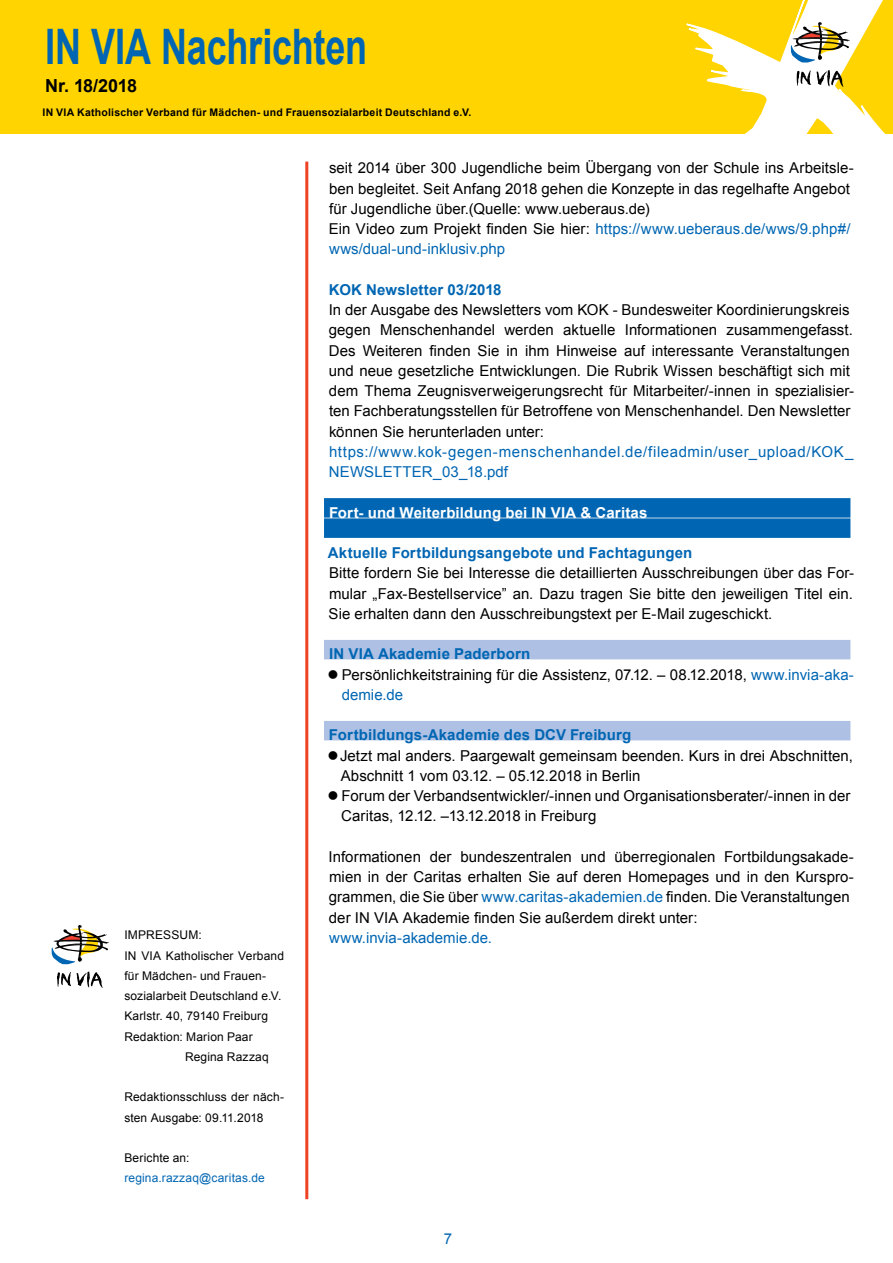
<style>
.page{position:relative;width:893px;height:1263px;background:#fff}
.page>*{position:absolute;margin:0;border:0;box-sizing:border-box;transform-origin:0 0}
.t1{font:700 48.9px "Arial";letter-spacing:-.005em;color:#0066b3;scale:.74 1}
.t2{font:700 18px "Arial";letter-spacing:-.025em;color:#000}
.t3{font:15px/20.2px "Arial";letter-spacing:.005em;color:#000}
.t4{font:700 15px "Arial";letter-spacing:.01em;color:#0066b3}
.t5{font:15px/20.2px "Arial";letter-spacing:.035em;color:#0066b3}
.t6{font:700 15px "Arial";letter-spacing:.01em;color:#fff}
.t7{font:15px "Arial";color:#0066b3}
.t8{font:12px/20.2px "Arial";letter-spacing:.01em;color:#000}
.t9{font:12px "Arial";letter-spacing:.01em;color:#0066b3}
.t10{font:700 10.5px "Arial";letter-spacing:.02em;color:#000}
.s1{color:#0066b3}
.s2{font-weight:700;color:#0066b3}
</style>
<div class="page">
<div style="left:0;top:0;width:893px;height:133px;background:#ffd400"></div>
<svg style="left:686px;top:0;width:199px;height:133px"></svg>
<hr style="left:305px;top:162px;width:3px;height:1037px;background:#ef4123">
<div style="left:324px;top:498px;width:526px;height:20px;background:#0066b3"></div>
<div style="left:324px;top:518px;width:526px;height:20px;background:#0066b3"></div>
<div style="left:324px;top:640px;width:526px;height:19px;background:#aec0e3"></div>
<div style="left:324px;top:721px;width:526px;height:19px;background:#aec0e3"></div>
<svg style="left:57px;top:972px;width:46px;height:16px"></svg>
<svg style="left:52px;top:925px;width:57px;height:39px"></svg>
<h1 class="t1" style="left:45px;top:14px;width:437px">IN VIA Nachrichten</h1>
<p class="t2" style="left:45px;top:74px;width:94px">Nr. 18/2018</p>
<p class="t10" style="left:43px;top:105px;width:430px">IN VIA Katholischer Verband für Mädchen- und Frauensozialarbeit Deutschland e.V.</p>
<p class="t8" style="left:124px;top:925px;width:79px">IMPRESSUM:</p>
<p class="t8" style="left:124px;top:945px;width:161px">IN VIA Katholischer Verband</p>
<p class="t8" style="left:124px;top:965px;width:143px">für Mädchen- und Frauen-</p>
<p class="t8" style="left:124px;top:986px;width:158px">sozialarbeit Deutschland e.V.</p>
<p class="t8" style="left:124px;top:1006px;width:145px">Karlstr. 40, 79140 Freiburg</p>
<p class="t8" style="left:124px;top:1026px;width:130px">Redaktion: Marion Paar</p>
<p class="t8" style="left:185px;top:1046px;width:85px">Regina Razzaq</p>
<p class="t8" style="left:124px;top:1087px;width:161px">Redaktionsschluss der näch&shy;sten Ausgabe: 09.11.2018</p>
<p class="t8" style="left:124px;top:1148px;width:67px">Berichte an:</p>
<p class="t9" style="left:124px;top:1170px;width:142px">regina.razzaq@caritas.de</p>
<p class="t3" style="left:329px;top:158px;width:527px">seit 2014 über 300 Jugendliche beim Übergang von der Schule ins Arbeitsle&shy;ben begleitet. Seit Anfang 2018 gehen die Konzepte in das regelhafte Angebot für Jugendliche über.(Quelle: www.ueberaus.de)<br>Ein Video zum Projekt finden Sie hier: <span class="s1">https://www.ueberaus.de/wws/9.php#/ wws/dual-und-inklusiv.php</span></p>
<p class="t4" style="left:329px;top:280px;width:174px">KOK Newsletter 03/2018</p>
<p class="t3" style="left:329px;top:300px;width:527px">In der Ausgabe des Newsletters vom KOK - Bundesweiter Koordinierungskreis gegen Menschenhandel werden aktuelle Informationen zusammengefasst.<br>Des Weiteren finden Sie in ihm Hinweise auf interessante Veranstaltungen und neue gesetzliche Entwicklungen. Die Rubrik Wissen beschäftigt sich mit dem Thema Zeugnisverweigerungsrecht für Mitarbeiter/-innen in spezialisier&shy;ten Fachberatungsstellen für Betroffene von Menschenhandel. Den Newsletter können Sie herunterladen unter:</p>
<p class="t5" style="left:329px;top:442px;width:526px">https://www.kok-gegen-menschenhandel.de/fileadmin/user_upload/KOK_<br>NEWSLETTER_03_18.pdf</p>
<p class="t6" style="left:329px;top:502px;width:320px">Fort- und Weiterbildung bei IN VIA &amp; Caritas</p>
<p class="t4" style="left:328px;top:543px;width:366px">Aktuelle Fortbildungsangebote und Fachtagungen</p>
<p class="t3" style="left:329px;top:563px;width:527px;text-align:justify">Bitte fordern Sie bei Interesse die detaillierten Ausschreibungen über das For&shy;mular „Fax-Bestellservice” an. Dazu tragen Sie bitte den jeweiligen Titel ein.<br>Sie erhalten dann den Ausschreibungstext per E-Mail zugeschickt.</p>
<p class="t3" style="left:342px;top:644px;width:514px;text-indent:-13px"><span class="s2">IN VIA Akademie Paderborn<br></span>Persönlichkeitstraining für die Assistenz, 07.12. – 08.12.2018, <span class="s1">www.invia-aka&shy;demie.de</span></p>
<p class="t4" style="left:329px;top:725px;width:304px">Fortbildungs-Akademie des DCV Freiburg</p>
<p class="t3" style="left:340px;top:745px;width:514px">Jetzt mal anders. Paargewalt gemeinsam beenden. Kurs in drei Abschnitten, Abschnitt 1 vom 03.12. – 05.12.2018 in Berlin<br>Forum der Verbandsentwickler/-innen und Organisationsberater/-innen in der Caritas, 12.12. –13.12.2018 in Freiburg</p>
<p class="t3" style="left:329px;top:847px;width:527px">Informationen der bundeszentralen und überregionalen Fortbildungsakade&shy;mien in der Caritas erhalten Sie auf deren Homepages und in den Kurspro&shy;grammen, die Sie über <span class="s1">www.caritas-akademien.de</span> finden. Die Veranstaltungen der IN VIA Akademie finden Sie außerdem direkt unter:</p>
<p class="t7" style="left:329px;top:928px;width:165px">www.invia-akademie.de.</p>
<p class="t5" style="left:444px;top:1229px;width:10px">7</p>
</div>
